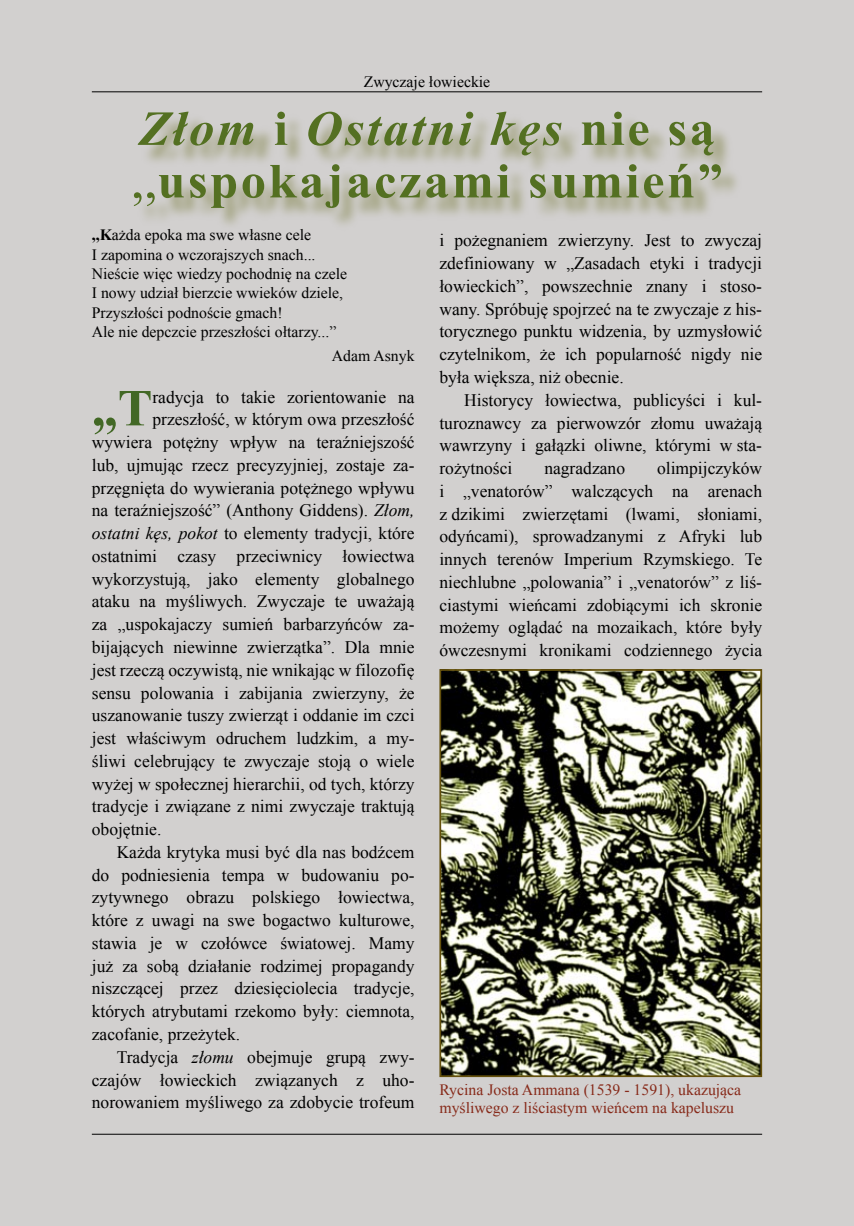
<style>
.page{position:relative;width:854px;height:1226px;background:#fff}
.page>*{position:absolute;margin:0;border:0;box-sizing:border-box;transform-origin:0 0}
.t1{font:700 51.8px "Times New Roman";color:#426825}
.t2{font:700 49px/52.5px "Times New Roman";letter-spacing:.05em;color:#547022}
.t3{font:17.5px/22.8px "Times New Roman";color:#000;text-align:justify}
.Normal__Web{font:15.75px "Times New Roman";color:#000}
.t4{font:15.75px/17.5px "Times New Roman";color:#872a1a}
.s1{font-style:italic}
.s2{font-weight:400;font-size:52.5px}
.s3{font-weight:700}
</style>
<div class="page">
<div style="left:0;top:0;width:853px;height:1225px;background:#d2d0cf"></div>
<hr style="left:92px;top:91px;width:669px;height:1px;background:#000">
<div style="left:136px;top:113px;width:607px;height:119px;background:#878953;opacity:.75"></div>
<img style="left:442px;top:672px;width:316px;height:401px">
<div style="left:439px;top:669px;width:322px;height:407px;border:2px solid #64500c"></div>
<hr style="left:92px;top:1133px;width:669px;height:1px;background:#000">
<p class="Normal__Web" style="left:363px;top:71px;width:128px">Zwyczaje łowieckie</p>
<p class="t2" style="left:131px;top:101px;width:593px"><span class="s1">Złom</span> i <span class="s1">Ostatni kęs</span> nie są <span class="s2">,,</span>uspokajaczami sumień”</p>
<p class="Normal__Web" style="left:92px;top:224px;width:221px"><span class="s3">,,K</span>ażda epoka ma swe własne cele</p>
<p class="Normal__Web" style="left:92px;top:244px;width:225px">I zapomina o wczorajszych snach...</p>
<p class="Normal__Web" style="left:92px;top:263px;width:256px">Nieście więc wiedzy pochodnię na czele</p>
<p class="Normal__Web" style="left:92px;top:282px;width:253px">I nowy udział bierzcie wwieków dziele,</p>
<p class="Normal__Web" style="left:92px;top:301px;width:192px">Przyszłości podnoście gmach!</p>
<p class="Normal__Web" style="left:92px;top:321px;width:246px">Ale nie depczcie przeszłości ołtarzy...”</p>
<p class="Normal__Web" style="left:332px;top:345px;width:84px">Adam Asnyk</p>
<p class="t1" style="left:92px;top:372px;width:62px">„T</p>
<p class="t3" style="left:152px;top:385px;width:263px">radycja to takie zorientowanie na</p>
<p class="t3" style="left:152px;top:408px;width:263px">przeszłość, w którym owa przeszłość</p>
<p class="t3" style="left:92px;top:430px;width:324px">wywiera potężny wpływ na teraźniejszość</p>
<p class="t3" style="left:92px;top:453px;width:324px">lub, ujmując rzecz precyzyjniej, zostaje za-</p>
<p class="t3" style="left:92px;top:476px;width:324px">przęgnięta do wywierania potężnego wpływu</p>
<p class="t3" style="left:92px;top:499px;width:324px">na teraźniejszość” (Anthony Giddens). <span class="s1">Złom,</span></p>
<p class="t3" style="left:92px;top:521px;width:324px"><span class="s1">ostatni kęs, pokot</span> to elementy tradycji, które</p>
<p class="t3" style="left:92px;top:544px;width:324px">ostatnimi czasy przeciwnicy łowiectwa</p>
<p class="t3" style="left:92px;top:567px;width:324px">wykorzystują, jako elementy globalnego</p>
<p class="t3" style="left:92px;top:590px;width:324px">ataku na myśliwych. Zwyczaje te uważają</p>
<p class="t3" style="left:92px;top:612px;width:324px">za „uspokajaczy sumień barbarzyńców za-</p>
<p class="t3" style="left:92px;top:635px;width:324px">bijających niewinne zwierzątka”. Dla mnie</p>
<p class="t3" style="left:92px;top:658px;width:324px">jest rzeczą oczywistą, nie wnikając w filozofię</p>
<p class="t3" style="left:92px;top:681px;width:324px">sensu polowania i zabijania zwierzyny, że</p>
<p class="t3" style="left:92px;top:703px;width:324px">uszanowanie tuszy zwierząt i oddanie im czci</p>
<p class="t3" style="left:92px;top:726px;width:324px">jest właściwym odruchem ludzkim, a my-</p>
<p class="t3" style="left:92px;top:749px;width:324px">śliwi celebrujący te zwyczaje stoją o wiele</p>
<p class="t3" style="left:92px;top:772px;width:324px">wyżej w społecznej hierarchii, od tych, którzy</p>
<p class="t3" style="left:92px;top:794px;width:324px">tradycje i związane z nimi zwyczaje traktują</p>
<p class="t3" style="left:92px;top:817px;width:71px">obojętnie.</p>
<p class="t3" style="left:92px;top:840px;width:324px;text-indent:25px">Każda krytyka musi być dla nas bodźcem do podniesienia tempa w budowaniu po&shy;zytywnego obrazu polskiego łowiectwa, które z uwagi na swe bogactwo kulturowe, stawia je w czołówce światowej. Mamy już za sobą działanie rodzimej propagandy niszczącej przez dziesięciolecia tradycje, których atrybutami rzekomo były: ciemnota, zacofanie, przeżytek.</p>
<p class="t3" style="left:92px;top:1045px;width:324px;text-indent:25px">Tradycja <span class="s1">złomu</span> obejmuje grupą zwy&shy;czajów łowieckich związanych z uho&shy;norowaniem myśliwego za zdobycie trofeum</p>
<p class="t3" style="left:439px;top:229px;width:324px">i pożegnaniem zwierzyny. Jest to zwyczaj zdefiniowany w „Zasadach etyki i tradycji łowieckich”, powszechnie znany i stoso&shy;wany. Spróbuję spojrzeć na te zwyczaje z his&shy;torycznego punktu widzenia, by uzmysłowić czytelnikom, że ich popularność nigdy nie była większa, niż obecnie.</p>
<p class="t3" style="left:439px;top:388px;width:324px;text-indent:25px">Historycy łowiectwa, publicyści i kul&shy;turoznawcy za pierwowzór złomu uważają wawrzyny i gałązki oliwne, którymi w sta&shy;rożytności</p>
<p class="t3" style="left:439px;top:456px;width:324px;text-indent:217px">olimpijczyków i „venatorów” walczących na arenach z dzikimi zwierzętami (lwami, słoniami, odyńcami), sprowadzanymi z Afryki lub innych terenów Imperium Rzymskiego. Te niechlubne „polowania” i „venatorów” z liś&shy;ciastymi wieńcami zdobiącymi ich skronie możemy oglądać na mozaikach, które były ówczesnymi kronikami codziennego życia</p>
<p class="t3" style="left:544px;top:456px;width:82px">nagradzano</p>
<p class="t4" style="left:439px;top:1081px;width:303px">Rycina Josta Ammana (1539 - 1591), ukazująca myśliwego z liściastym wieńcem na kapeluszu</p>
</div>
